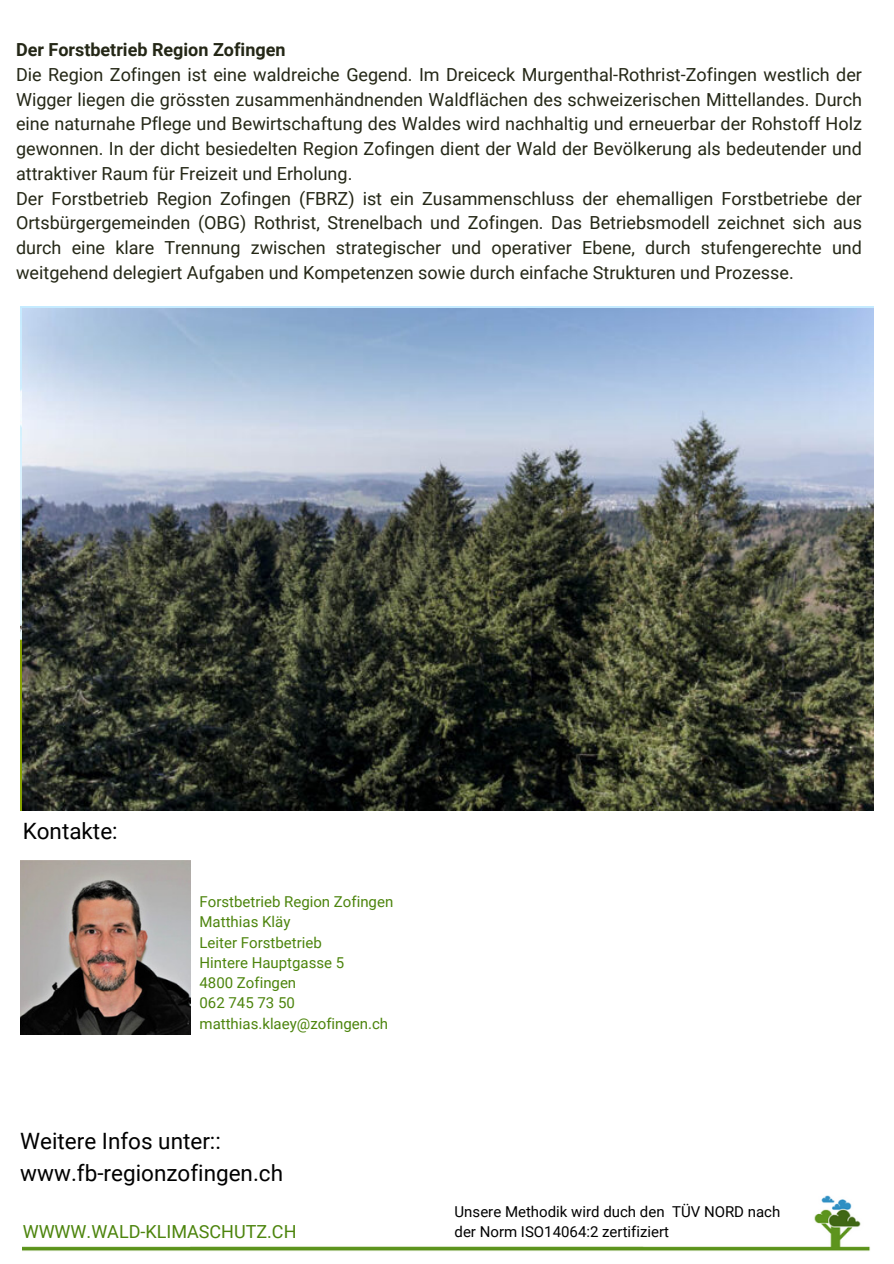
<style>
.page{position:relative;width:894px;height:1264px;background:#fff}
.page>*{position:absolute;margin:0;border:0;box-sizing:border-box;transform-origin:0 0}
.t1{font:22.5px/31.5px "Roboto";color:#000}
.t2{font:18px/24.8px "Roboto";color:#242716}
.t3{font:18px "Roboto";color:#4c840c}
.t4{font:15px "Roboto";color:#4c840c}
.t5{font:15px/20.2px "Roboto";color:#000}
.s1{font-weight:700}
</style>
<div class="page">
<img style="left:23px;top:1195px;width:847px;height:56px">
<img style="left:20px;top:860px;width:170px;height:174px">
<img style="left:23px;top:308px;width:850px;height:502px">
<h2 class="t2" style="left:16px;top:37px;width:847px"><span class="s1">Der Forstbetrieb Region Zofingen<br></span>Die Region Zofingen ist eine waldreiche Gegend. Im Dreiceck Murgenthal-Rothrist-Zofingen westlich der Wigger liegen die grössten zusammenhändnenden Waldflächen des schweizerischen Mittellandes. Durch eine naturnahe Pflege und Bewirtschaftung des Waldes wird nachhaltig und erneuerbar der Rohstoff Holz gewonnen. In der dicht besiedelten Region Zofingen dient der Wald der Bevölkerung als bedeutender und attraktiver Raum für Freizeit und Erholung.<br>Der Forstbetrieb Region Zofingen (FBRZ) ist ein Zusammenschluss der ehemalligen Forstbetriebe der Ortsbürgergemeinden (OBG) Rothrist, Strenelbach und Zofingen. Das Betriebsmodell zeichnet sich aus durch eine klare Trennung zwischen strategischer und operativer Ebene, durch stufengerechte und weitgehend delegiert Aufgaben und Kompetenzen sowie durch einfache Strukturen und Prozesse.</h2>
<h1 class="t1" style="left:23px;top:815px;width:96px">Kontakte:</h1>
<p class="t4" style="left:199px;top:893px;width:195px">Forstbetrieb Region Zofingen</p>
<p class="t4" style="left:199px;top:913px;width:92px">Matthias Kläy</p>
<p class="t4" style="left:199px;top:933px;width:124px">Leiter Forstbetrieb</p>
<p class="t4" style="left:199px;top:953px;width:146px">Hintere Hauptgasse 5</p>
<p class="t4" style="left:199px;top:974px;width:98px">4800 Zofingen</p>
<p class="t4" style="left:199px;top:994px;width:97px">062 745 73 50</p>
<p class="t4" style="left:199px;top:1014px;width:190px">matthias.klaey@zofingen.ch</p>
<p class="t1" style="left:20px;top:1125px;width:264px">Weitere Infos unter:: www.fb-regionzofingen.ch</p>
<p class="t3" style="left:23px;top:1220px;width:275px">WWWW.WALD-KLIMASCHUTZ.CH</p>
<p class="t5" style="left:454px;top:1201px;width:327px">Unsere Methodik wird duch den TÜV NORD nach der Norm ISO14064:2 zertifiziert</p>
</div>
